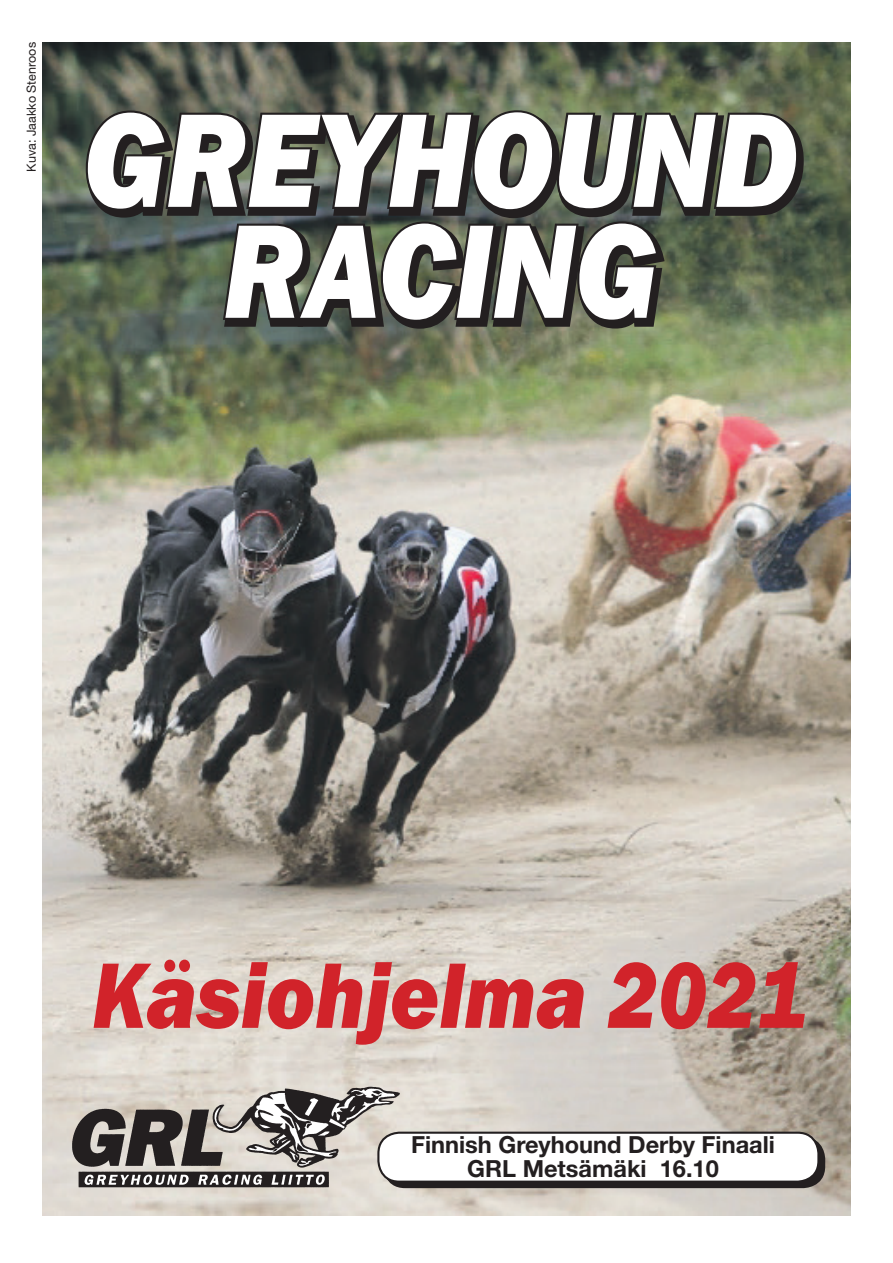
<style>
.page{position:relative;width:893px;height:1263px;background:#fff}
.page>*{position:absolute;margin:0;border:0;box-sizing:border-box;transform-origin:0 0}
.t1{font:italic 800 138.15px/111px "Franklin Gothic";color:#fff;text-align:center;scale:.88 1}
.t2{font:italic 800 96.3px "Franklin Gothic";color:#d1232a;scale:.88 1}
.t3{font:700 23.55px/23.5px "Helvetica Neue LT Std";color:#231f20;text-align:center}
.t4{font:12.6px "Helvetica Neue LT Std";color:#231f20}
.s1{font-style:inherit}
</style>
<div class="page">
<img style="left:43px;top:42px;width:807px;height:1173px">
<svg style="left:83px;top:42px;width:726px;height:328px"></svg>
<div style="left:384px;top:1138px;width:440px;height:49px;background:#231f20;border-radius:21px"></div>
<div style="left:383px;top:1137px;width:442px;height:51px;border:2px solid #231f20;border-radius:21px"></div>
<div style="left:378px;top:1133px;width:440px;height:49px;background:#fff;border-radius:21px"></div>
<div style="left:377px;top:1132px;width:442px;height:51px;border:2px solid #231f20;border-radius:21px"></div>
<img style="left:71px;top:1084px;width:329px;height:104px">
<p class="t4" style="left:24px;top:172px;width:131px;rotate:-90deg">Kuva: Jaakko Stenroos</p>
<h1 class="t1" style="left:83px;top:106px;width:813px">GREYHOUND<br>RACING</h1>
<h2 class="t2" style="left:92px;top:932px;width:813px">käsiohjelma 20<span class="s1">21</span></h2>
<p class="t3" style="left:411px;top:1132px;width:365px">Finnish Greyhound Derby Finaali<br>GRL Metsämäki 16.10</p>
</div>
